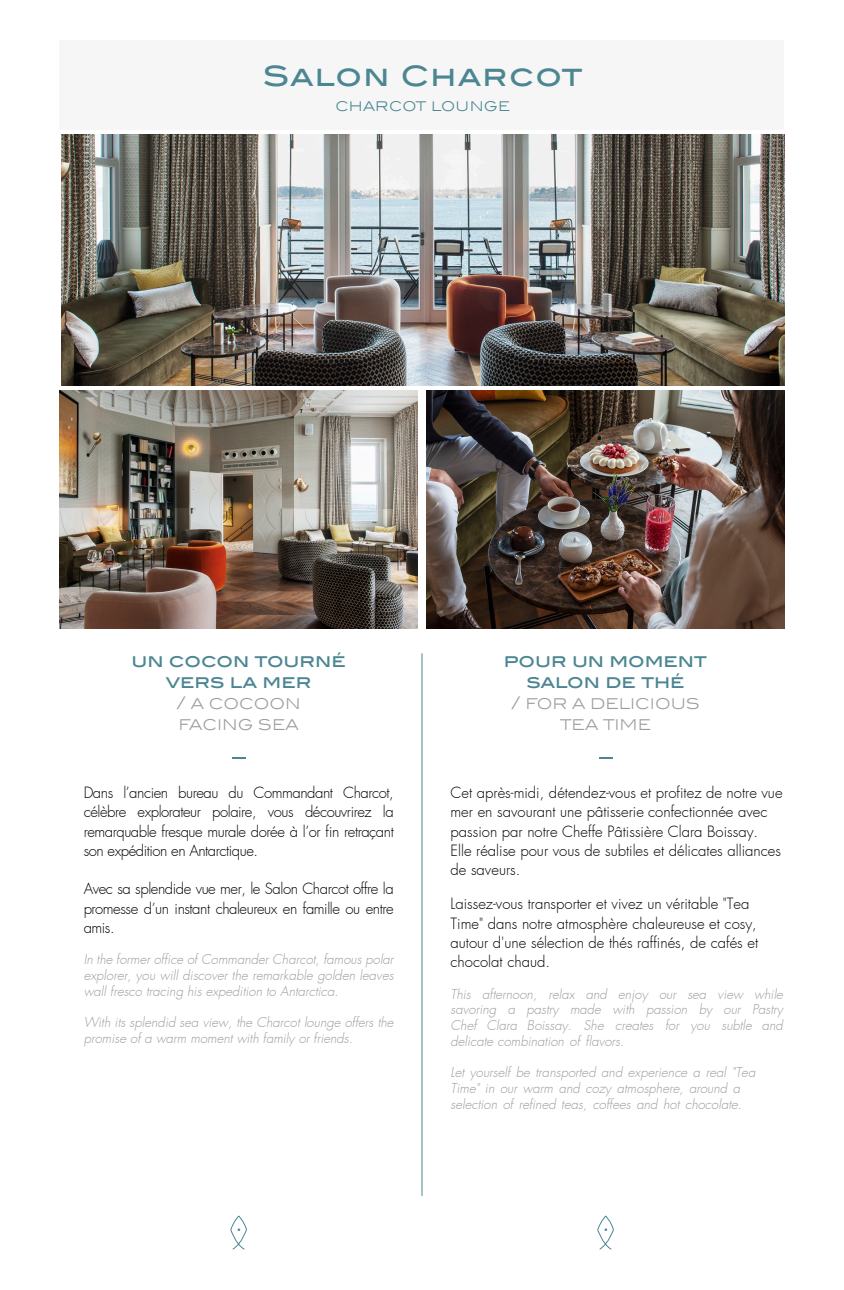
<style>
.page{position:relative;width:844px;height:1290px;background:#fff}
.page>*{position:absolute;margin:0;border:0;box-sizing:border-box;transform-origin:0 0}
.t1{font:500 28px "Blair ITC";letter-spacing:.035em;color:#4b8692}
.t2{font:500 17.5px/21px "Blair ITC";color:#4b8692;text-align:center}
.t3{font:300 17.5px/21px "Blair ITC";color:#9d9d9c}
.t4{font:300 15.75px "Blair ITC";letter-spacing:.02em;color:#4b8692}
.t5{font:300 14.88px/19.2px "Futura Std";color:#000}
.t6{font:italic 300 13.12px/15.8px "Futura Std";color:#9d9d9c;text-align:justify}
</style>
<div class="page">
<div style="left:60px;top:40px;width:724px;height:90px;background:#f6f6f6"></div>
<hr style="left:421px;top:653px;width:1px;height:543px;background:#4b8692">
<svg style="left:599px;top:757px;width:13px;height:2px"></svg>
<svg style="left:232px;top:757px;width:13px;height:2px"></svg>
<svg style="left:597px;top:1216px;width:17px;height:34px"></svg>
<svg style="left:230px;top:1216px;width:17px;height:34px"></svg>
<img style="left:61px;top:135px;width:723px;height:251px">
<img style="left:60px;top:390px;width:357px;height:239px">
<img style="left:426px;top:390px;width:358px;height:239px">
<h1 class="t1" style="left:263px;top:59px;width:321px">SALON CHARCOT</h1>
<p class="t4" style="left:335px;top:96px;width:176px">CHARCOT LOUNGE</p>
<p class="t2" style="left:131px;top:650px;width:216px">UN COCON TOURNÉ<br>VERS LA MER</p>
<p class="t3" style="left:177px;top:692px;width:125px">/ A COCOON<br>FACING SEA</p>
<p class="t5" style="left:84px;top:783px;width:311px;text-align:justify">Dans l’ancien bureau du Commandant Charcot, célèbre explorateur polaire, vous découvrirez la remarquable fresque murale dorée à l’or fin retraçant son expédition en Antarctique.</p>
<p class="t5" style="left:84px;top:880px;width:311px;text-align:justify">Avec sa splendide vue mer, le Salon Charcot offre la promesse d’un instant chaleureux en famille ou entre amis.</p>
<p class="t6" style="left:84px;top:952px;width:311px">In the former office of Commander Charcot, famous polar explorer, you will discover the remarkable golden leaves wall fresco tracing his expedition to Antarctica.</p>
<p class="t6" style="left:84px;top:1015px;width:311px">With its splendid sea view, the Charcot lounge offers the promise of a warm moment with family or friends.</p>
<p class="t2" style="left:504px;top:650px;width:205px">POUR UN MOMENT<br>SALON DE THÉ</p>
<p class="t3" style="left:511px;top:692px;width:190px;text-align:center">/ FOR A DELICIOUS<br>TEA TIME</p>
<p class="t5" style="left:450px;top:783px;width:333px">Cet après-midi, détendez-vous et profitez de notre vue mer en savourant une pâtisserie confectionnée avec passion par notre Cheffe Pâtissière Clara Boissay.<br>Elle réalise pour vous de subtiles et délicates alliances de saveurs.</p>
<p class="t5" style="left:450px;top:895px;width:309px">Laissez-vous transporter et vivez un véritable "Tea Time" dans notre atmosphère chaleureuse et cosy, autour d'une sélection de thés raffinés, de cafés et chocolat chaud.</p>
<p class="t6" style="left:450px;top:986px;width:334px">This afternoon, relax and enjoy our sea view while savoring a pastry made with passion by our Pastry Chef Clara Boissay. She creates for you subtle and delicate combination of flavors.</p>
<p class="t6" style="left:450px;top:1065px;width:306px;text-align:left">Let yourself be transported and experience a real "Tea<br>Time" in our warm and cozy atmosphere, around a selection of refined teas, coffees and hot chocolate.</p>
</div>
